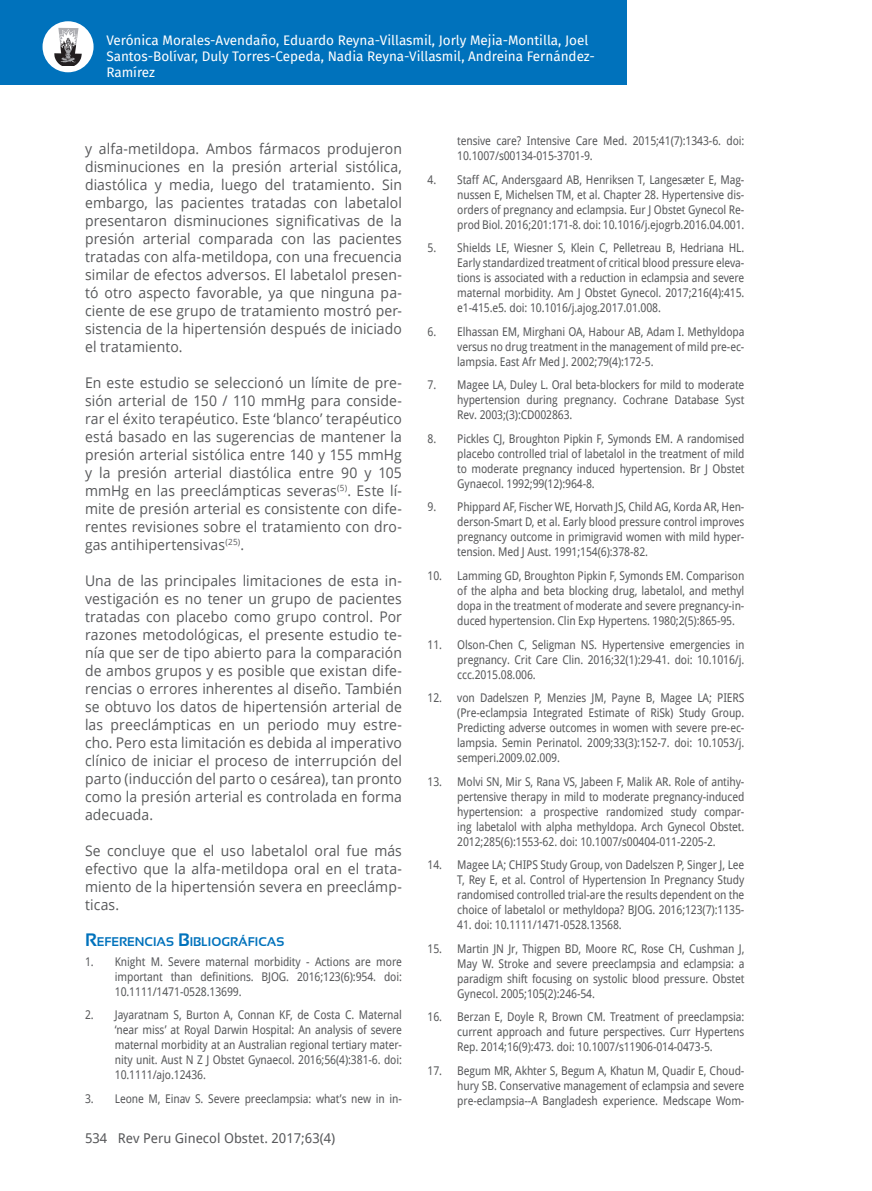
<style>
.page{position:relative;width:872px;height:1191px;background:#fff}
.page>*{position:absolute;margin:0;border:0;box-sizing:border-box;transform-origin:0 0}
.t1{font:14.7px/18px "Open Sans";letter-spacing:.005em;color:#57585a;text-align:justify;scale:.95 1}
.t2{font:13.5px/16.2px "Fira Sans";color:#fff}
.t3{font:13.5px "Droid Sans";color:#57585a}
.t4{font:700 12.6px "Sansation";color:#0072bc}
.t5{font:12px/15px "Droid Sans";letter-spacing:-.01em;color:#57585a;text-align:justify;scale:.9 1}
.s1{font-size:18px}
</style>
<div class="page">
<div style="left:0;top:0;width:626px;height:85px;background:#0072bc"></div>
<div style="left:43px;top:21px;width:51px;height:51px;background:#fff;border-radius:50%"></div>
<svg style="left:54px;top:28px;width:28px;height:38px"></svg>
<p class="t2" style="left:106px;top:31px;width:490px">Verónica Morales-Avendaño, Eduardo Reyna-Villasmil, Jorly Mejia-Montilla, Joel<br>Santos-Bolívar, Duly Torres-Cepeda, Nadia Reyna-Villasmil, Andreina Fernández-<br>Ramírez</p>
<p class="t1" style="left:85px;top:139px;width:335px">y alfa-metildopa. Ambos fármacos produjeron disminuciones en la presión arterial sistólica, diastólica y media, luego del tratamiento. Sin embargo, las pacientes tratadas con labetalol presentaron disminuciones significativas de la presión arterial comparada con las pacientes tratadas con alfa-metildopa, con una frecuencia similar de efectos adversos. El labetalol presen&shy;tó otro aspecto favorable, ya que ninguna pa&shy;ciente de ese grupo de tratamiento mostró per&shy;sistencia de la hipertensión después de iniciado el tratamiento.</p>
<p class="t1" style="left:85px;top:373px;width:335px">En este estudio se seleccionó un límite de pre&shy;sión arterial de 150 / 110 mmHg para conside&shy;rar el éxito terapéutico. Este ‘blanco’ terapéutico está basado en las sugerencias de mantener la presión arterial sistólica entre 140 y 155 mmHg y la presión arterial diastólica entre 90 y 105 mmHg en las preeclámpticas severas<sup>(5)</sup>. Este lí&shy;mite de presión arterial es consistente con dife&shy;rentes revisiones sobre el tratamiento con dro&shy;gas antihipertensivas<sup>(25)</sup>.</p>
<p class="t1" style="left:85px;top:571px;width:335px">Una de las principales limitaciones de esta in&shy;vestigación es no tener un grupo de pacientes tratadas con placebo como grupo control. Por razones metodológicas, el presente estudio te&shy;nía que ser de tipo abierto para la comparación de ambos grupos y es posible que existan dife&shy;rencias o errores inherentes al diseño. También se obtuvo los datos de hipertensión arterial de las preeclámpticas en un periodo muy estre&shy;cho. Pero esta limitación es debida al imperativo clínico de iniciar el proceso de interrupción del parto (inducción del parto o cesárea), tan pronto como la presión arterial es controlada en forma adecuada.</p>
<p class="t1" style="left:85px;top:841px;width:335px">Se concluye que el uso labetalol oral fue más efectivo que la alfa-metildopa oral en el trata&shy;miento de la hipertensión severa en preeclámp&shy;ticas.</p>
<p class="t4" style="left:85px;top:935px;width:201px"><span class="s1">R</span>EFERENCIAS <span class="s1">B</span>IBLIOGRÁFICAS</p>
<p class="t5" style="left:115px;top:953px;width:320px;text-indent:-30px">1. Knight M. Severe maternal morbidity - Actions are more important than definitions. BJOG. 2016;123(6):954. doi:<br>10.1111/1471-0528.13699.</p>
<p class="t5" style="left:115px;top:1007px;width:320px;text-indent:-30px">2. Jayaratnam S, Burton A, Connan KF, de Costa C. Maternal ‘near miss’ at Royal Darwin Hospital: An analysis of severe maternal morbidity at an Australian regional tertiary mater&shy;nity unit. Aust N Z J Obstet Gynaecol. 2016;56(4):381-6. doi:<br>10.1111/ajo.12436.</p>
<p class="t5" style="left:85px;top:1090px;width:353px">3. Leone M, Einav S. Severe preeclampsia: what’s new in in-</p>
<p class="t3" style="left:85px;top:1128px;width:252px">534 Rev Peru Ginecol Obstet. 2017;63(4)</p>
<p class="t5" style="left:457px;top:133px;width:320px">tensive care? Intensive Care Med. 2015;41(7):1343-6. doi:<br>10.1007/s00134-015-3701-9.</p>
<p class="t5" style="left:457px;top:172px;width:320px;text-indent:-30px">4. Staff AC, Andersgaard AB, Henriksen T, Langesæter E, Mag&shy;nussen E, Michelsen TM, et al. Chapter 28. Hypertensive dis&shy;orders of pregnancy and eclampsia. Eur J Obstet Gynecol Re&shy;prod Biol. 2016;201:171-8. doi: 10.1016/j.ejogrb.2016.04.001.</p>
<p class="t5" style="left:457px;top:240px;width:320px;text-indent:-30px">5. Shields LE, Wiesner S, Klein C, Pelletreau B, Hedriana HL.<br>Early standardized treatment of critical blood pressure eleva&shy;tions is associated with a reduction in eclampsia and severe maternal morbidity. Am J Obstet Gynecol. 2017;216(4):415. e1-415.e5. doi: 10.1016/j.ajog.2017.01.008.</p>
<p class="t5" style="left:457px;top:324px;width:320px;text-indent:-30px">6. Elhassan EM, Mirghani OA, Habour AB, Adam I. Methyldopa versus no drug treatment in the management of mild pre-ec&shy;lampsia. East Afr Med J. 2002;79(4):172-5.</p>
<p class="t5" style="left:457px;top:377px;width:320px;text-indent:-30px">7. Magee LA, Duley L. Oral beta-blockers for mild to moderate hypertension during pregnancy. Cochrane Database Syst Rev. 2003;(3):CD002863.</p>
<p class="t5" style="left:457px;top:431px;width:320px;text-indent:-30px">8. Pickles CJ, Broughton Pipkin F, Symonds EM. A randomised placebo controlled trial of labetalol in the treatment of mild to moderate pregnancy induced hypertension. Br J Obstet Gynaecol. 1992;99(12):964-8.</p>
<p class="t5" style="left:457px;top:499px;width:320px;text-indent:-30px">9. Phippard AF, Fischer WE, Horvath JS, Child AG, Korda AR, Hen&shy;derson-Smart D, et al. Early blood pressure control improves pregnancy outcome in primigravid women with mild hyper&shy;tension. Med J Aust. 1991;154(6):378-82.</p>
<p class="t5" style="left:457px;top:568px;width:320px;text-indent:-30px">10. Lamming GD, Broughton Pipkin F, Symonds EM. Comparison of the alpha and beta blocking drug, labetalol, and methyl dopa in the treatment of moderate and severe pregnancy-in&shy;duced hypertension. Clin Exp Hypertens. 1980;2(5):865-95.</p>
<p class="t5" style="left:457px;top:636px;width:320px;text-indent:-30px">11. Olson-Chen C, Seligman NS. Hypertensive emergencies in pregnancy. Crit Care Clin. 2016;32(1):29-41. doi: 10.1016/j. ccc.2015.08.006.</p>
<p class="t5" style="left:457px;top:690px;width:320px;text-indent:-30px">12. von Dadelszen P, Menzies JM, Payne B, Magee LA; PIERS (Pre-eclampsia Integrated Estimate of RiSk) Study Group.<br>Predicting adverse outcomes in women with severe pre-ec&shy;lampsia. Semin Perinatol. 2009;33(3):152-7. doi: 10.1053/j. semperi.2009.02.009.</p>
<p class="t5" style="left:457px;top:773px;width:320px;text-indent:-30px">13. Molvi SN, Mir S, Rana VS, Jabeen F, Malik AR. Role of antihy&shy;pertensive therapy in mild to moderate pregnancy-induced hypertension: a prospective randomized study compar&shy;ing labetalol with alpha methyldopa. Arch Gynecol Obstet.<br>2012;285(6):1553-62. doi: 10.1007/s00404-011-2205-2.</p>
<p class="t5" style="left:457px;top:857px;width:320px;text-indent:-30px">14. Magee LA; CHIPS Study Group, von Dadelszen P, Singer J, Lee T, Rey E, et al. Control of Hypertension In Pregnancy Study randomised controlled trial-are the results dependent on the choice of labetalol or methyldopa? BJOG. 2016;123(7):1135-</p>
<p class="t5" style="left:457px;top:917px;width:184px">41. doi: 10.1111/1471-0528.13568.</p>
<p class="t5" style="left:457px;top:940px;width:320px;text-indent:-30px">15. Martin JN Jr, Thigpen BD, Moore RC, Rose CH, Cushman J, May W. Stroke and severe preeclampsia and eclampsia: a paradigm shift focusing on systolic blood pressure. Obstet Gynecol. 2005;105(2):246-54.</p>
<p class="t5" style="left:457px;top:1009px;width:320px;text-indent:-30px">16. Berzan E, Doyle R, Brown CM. Treatment of preeclampsia: current approach and future perspectives. Curr Hypertens Rep. 2014;16(9):473. doi: 10.1007/s11906-014-0473-5.</p>
<p class="t5" style="left:457px;top:1062px;width:320px;text-indent:-30px">17. Begum MR, Akhter S, Begum A, Khatun M, Quadir E, Choud&shy;hury SB. Conservative management of eclampsia and severe pre-eclampsia--A Bangladesh experience. Medscape Wom-</p>
</div>
